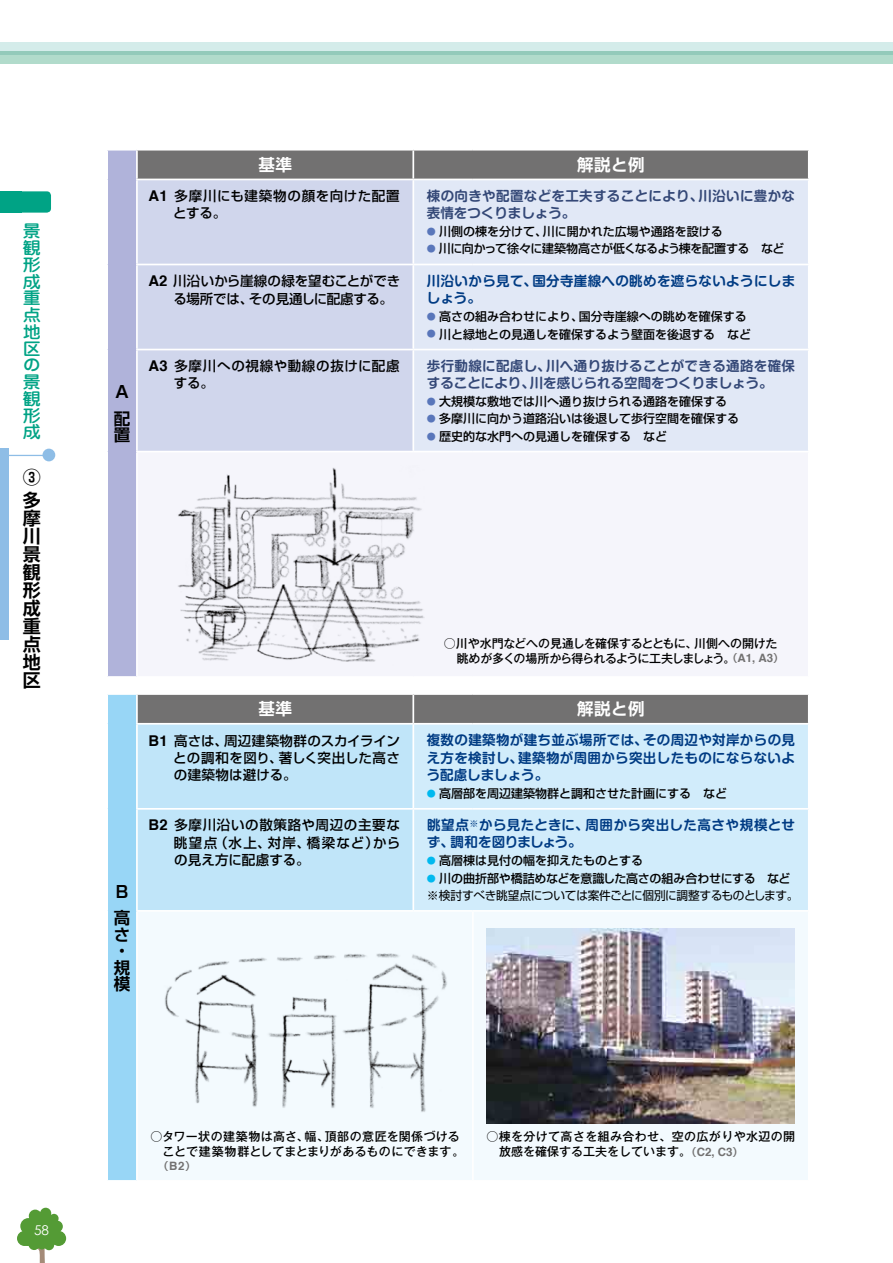
<style>
.page{position:relative;width:893px;height:1263px;background:#fff}
.page>*{position:absolute;margin:0;border:0;box-sizing:border-box;transform-origin:0 0}
.t1{font:700 18px/18px "Shin Go Pro De";color:#000}
.t2{font:500 16.8px/16.8px "Jun 34 Pro";color:#00a385;text-align:justify;scale:1.08 1}
.t3{font:700 16.5px "Shin Go Pro De";letter-spacing:.03em;color:#fff}
.t4{font:700 16.5px/16.5px "Shin Go Pro De";color:#000}
.t5{font:700 13.5px/17.2px "Shin M Go Pro De";letter-spacing:.025em;color:#003b83}
.t6{font:500 13.5px/17.2px "Shin Go Pro";letter-spacing:.03em;color:#000;text-align:justify}
.t7{font:700 13.5px/17.2px "Shin M Go Pro De";letter-spacing:.025em;color:#344877}
.t8{font:500 13.5px/17.2px "Shin Go Pro";letter-spacing:-.01em;color:#000}
.t9{font:500 13.5px/17.2px "Shin Go Pro";letter-spacing:.055em;color:#000}
.t10{font:13.5px "Century Gothic";color:#fff}
.t11{font:500 12px "Shin Go Pro";color:#000}
.t12{font:12px/17.2px "Shin Go Pro";letter-spacing:-.03em;color:#000}
.t13{font:500 12px/15px "Gothic MB101 Pro";letter-spacing:-.03em;color:#000}
.t14{font:500 12px/15px "Gothic MB101 Pro";letter-spacing:.025em;color:#000}
.t15{font:500 12px/15px "Gothic MB101 Pro";letter-spacing:.03em;color:#000}
.t16{font:500 12px "Shin Go Pro";letter-spacing:-.04em;color:#000}
.t17{font:700 10.5px "Shin Go Pro De";color:#727171}
.s1{font-family:"Helvetica";font-weight:700;font-size:14.85px}
.s2{font-size:9px;color:#5976ba}
.s3{font-family:"Shin Go Pro De";font-weight:700;font-size:10.5px;color:#727171}
.s4{font-family:"Helvetica";font-weight:700;font-size:11.55px;color:#727171}
.s5{font-size:9px;color:#00b9ef}
.s6{font-weight:500;font-size:9px;color:#00b9ef}
.s7{font-weight:500}
.s8{font-family:"Helvetica";font-size:11.55px}
</style>
<div class="page">
<div style="left:0;top:191px;width:51px;height:22px;background:#00a385;border-radius:4px"></div>
<div style="left:0;top:191px;width:21px;height:22px;background:#00a385"></div>
<svg style="left:20px;top:1208px;width:43px;height:55px"></svg>
<div style="left:17px;top:1231px;width:15px;height:15px;background:#549b35;border-radius:50%"></div>
<div style="left:51px;top:1231px;width:15px;height:15px;background:#549b35;border-radius:50%"></div>
<div style="left:0;top:51px;width:893px;height:13px;background:#b1dbcb"></div>
<svg style="left:0;top:43px;width:892px;height:12px;background:#bee0da"></svg>
<svg style="left:892px;top:43px;width:1px;height:12px"></svg>
<div style="left:0;top:449px;width:9px;height:191px;background:#8ebde6"></div>
<hr style="left:4px;top:455px;width:43px;height:1px;background:#8ebde6">
<div style="left:43px;top:449px;width:12px;height:12px;background:#8ebde6;border-radius:50%"></div>
<div style="left:107px;top:150px;width:30px;height:527px;background:#b0b3da"></div>
<svg style="left:138px;top:151px;width:670px;height:572px;fill:#727171"></svg>
<div style="left:138px;top:180px;width:274px;height:271px;background:#d0d6ec"></div>
<div style="left:414px;top:180px;width:394px;height:271px;background:#e1e8f6"></div>
<div style="left:137px;top:452px;width:672px;height:225px;background:#f5f5fb"></div>
<div style="left:107px;top:694px;width:30px;height:487px;background:#98d6f6"></div>
<div style="left:138px;top:725px;width:274px;height:185px;background:#c0e5f9"></div>
<div style="left:414px;top:725px;width:394px;height:185px;background:#d1ecfb"></div>
<div style="left:138px;top:912px;width:670px;height:268px;background:#f3fafe"></div>
<hr style="left:106px;top:149px;width:31px;height:2px;background:#fff">
<hr style="left:106px;top:151px;width:2px;height:28px;background:#fff">
<hr style="left:136px;top:151px;width:2px;height:28px;background:#fff">
<hr style="left:412px;top:151px;width:2px;height:28px;background:#fff">
<hr style="left:106px;top:179px;width:2px;height:85px;background:#fff">
<hr style="left:136px;top:179px;width:277px;height:1px;background:#fff">
<hr style="left:136px;top:180px;width:2px;height:84px;background:#fff">
<hr style="left:413px;top:179px;width:60px;height:1px;background:#fff">
<hr style="left:412px;top:180px;width:2px;height:84px;background:#fff">
<hr style="left:473px;top:179px;width:337px;height:1px;background:#fff">
<hr style="left:106px;top:264px;width:2px;height:86px;background:#fff">
<hr style="left:136px;top:264px;width:277px;height:1px;background:#fff">
<hr style="left:136px;top:265px;width:2px;height:84px;background:#fff">
<hr style="left:413px;top:264px;width:60px;height:1px;background:#fff">
<hr style="left:412px;top:265px;width:2px;height:84px;background:#fff">
<hr style="left:473px;top:264px;width:337px;height:1px;background:#fff">
<hr style="left:106px;top:350px;width:2px;height:102px;background:#fff">
<hr style="left:136px;top:349px;width:277px;height:1px;background:#fff">
<hr style="left:136px;top:350px;width:2px;height:101px;background:#fff">
<hr style="left:413px;top:349px;width:60px;height:1px;background:#fff">
<hr style="left:412px;top:350px;width:2px;height:101px;background:#fff">
<hr style="left:473px;top:349px;width:337px;height:1px;background:#fff">
<hr style="left:106px;top:452px;width:2px;height:224px;background:#fff">
<hr style="left:136px;top:451px;width:277px;height:1px;background:#fff">
<hr style="left:136px;top:452px;width:2px;height:224px;background:#fff">
<hr style="left:413px;top:451px;width:60px;height:1px;background:#fff">
<hr style="left:473px;top:451px;width:337px;height:1px;background:#fff">
<hr style="left:808px;top:452px;width:2px;height:224px;background:#fff">
<hr style="left:106px;top:676px;width:31px;height:2px;background:#fff">
<hr style="left:137px;top:676px;width:276px;height:2px;background:#fff">
<hr style="left:413px;top:676px;width:60px;height:2px;background:#fff">
<hr style="left:473px;top:676px;width:337px;height:2px;background:#fff">
<hr style="left:106px;top:693px;width:31px;height:2px;background:#fff">
<hr style="left:106px;top:695px;width:2px;height:29px;background:#fff">
<hr style="left:137px;top:693px;width:276px;height:2px;background:#fff">
<hr style="left:136px;top:695px;width:2px;height:28px;background:#fff">
<hr style="left:413px;top:693px;width:60px;height:2px;background:#fff">
<hr style="left:412px;top:695px;width:2px;height:28px;background:#fff">
<hr style="left:473px;top:693px;width:337px;height:2px;background:#fff">
<hr style="left:106px;top:724px;width:2px;height:85px;background:#fff">
<hr style="left:136px;top:723px;width:277px;height:2px;background:#fff">
<hr style="left:136px;top:725px;width:2px;height:83px;background:#fff">
<hr style="left:106px;top:809px;width:2px;height:102px;background:#fff">
<hr style="left:136px;top:808px;width:277px;height:2px;background:#fff">
<hr style="left:136px;top:810px;width:2px;height:100px;background:#fff">
<hr style="left:413px;top:808px;width:60px;height:2px;background:#fff">
<hr style="left:473px;top:808px;width:337px;height:2px;background:#fff">
<hr style="left:106px;top:911px;width:2px;height:269px;background:#fff">
<hr style="left:136px;top:910px;width:277px;height:2px;background:#fff">
<hr style="left:136px;top:912px;width:2px;height:268px;background:#fff">
<hr style="left:472px;top:912px;width:2px;height:268px;background:#fff">
<hr style="left:106px;top:1180px;width:31px;height:2px;background:#fff">
<img style="left:162px;top:946px;width:288px;height:171px">
<img style="left:486px;top:928px;width:309px;height:196px">
<img style="left:178px;top:468px;width:247px;height:194px">
<h2 class="t2" style="left:23px;top:221px;width:18px">景観形成重点地区の景観形成</h2>
<h1 class="t1" style="left:23px;top:463px;width:19px;line-height:23.5px">③多</h1>
<h1 class="t1" style="left:23px;top:507px;width:19px;text-align:justify">摩川景観形成重点地区</h1>
<p class="t10" style="left:34px;top:1222px;width:16px">58</p>
<h3 class="t4" style="left:114px;top:377px;width:18px;line-height:26.4px">Ａ配</h3>
<h3 class="t4" style="left:114px;top:425px;width:17px">置</h3>
<h3 class="t3" style="left:258px;top:151px;width:35px">基準</h3>
<h3 class="t3" style="left:577px;top:151px;width:69px">解説と例</h3>
<p class="t6" style="left:173px;top:186px;width:228px;text-indent:-25px"><span class="s1">A1</span> 多摩川にも建築物の顔を向けた配置とする。</p>
<p class="t7" style="left:427px;top:186px;width:370px">棟の向きや配置などを工夫することにより、川沿いに豊かな表情をつくりましょう。</p>
<p class="t11" style="left:427px;top:222px;width:297px"><span class="s2">●</span> 川側の棟を分けて、川に開かれた広場や通路を設ける</p>
<p class="t16" style="left:427px;top:239px;width:359px"><span class="s2">●</span> 川に向かって徐々に建築物高さが低くなるよう棟を配置する など</p>
<p class="t8" style="left:173px;top:271px;width:228px;text-indent:-25px"><span class="s1">A2</span> 川沿いから崖線の緑を望むことができる場所では、その見通しに配慮する。</p>
<p class="t5" style="left:427px;top:271px;width:370px">川沿いから見て、国分寺崖線への眺めを遮らないようにしましょう。</p>
<p class="t11" style="left:427px;top:307px;width:321px"><span class="s2">●</span> 高さの組み合わせにより、国分寺崖線への眺めを確保する</p>
<p class="t11" style="left:427px;top:324px;width:326px"><span class="s2">●</span> 川と緑地との見通しを確保するよう壁面を後退する など</p>
<p class="t9" style="left:174px;top:356px;width:227px;text-indent:-25px"><span class="s1">A3</span> 多摩川への視線や動線の抜けに配慮する。</p>
<p class="t7" style="left:427px;top:355px;width:370px">歩行動線に配慮し、川へ通り抜けることができる通路を確保することにより、川を感じられる空間をつくりましょう。</p>
<p class="t11" style="left:427px;top:392px;width:302px"><span class="s2">●</span> 大規模な敷地では川へ通り抜けられる通路を確保する</p>
<p class="t11" style="left:427px;top:409px;width:314px"><span class="s2">●</span> 多摩川に向かう道路沿いは後退して歩行空間を確保する</p>
<p class="t11" style="left:427px;top:426px;width:242px"><span class="s2">●</span> 歴史的な水門への見通しを確保する など</p>
<h3 class="t4" style="left:114px;top:876px;width:18px;line-height:26.4px">Ｂ高</h3>
<h3 class="t4" style="left:114px;top:924px;width:18px">さ・規模</h3>
<p class="t13" style="left:457px;top:634px;width:328px;text-indent:-13px">○川や水門などへの見通しを確保するとともに、川側への開けた眺めが多くの場所から得られるように工夫しましょう。<span class="s3">（</span><span class="s4">A1, A3</span><span class="s3">）</span></p>
<h3 class="t3" style="left:258px;top:695px;width:35px">基準</h3>
<h3 class="t3" style="left:577px;top:695px;width:69px">解説と例</h3>
<p class="t6" style="left:173px;top:730px;width:228px;text-indent:-25px"><span class="s1">B1</span> 高さは、周辺建築物群のスカイラインとの調和を図り、著しく突出した高さの建築物は避ける。</p>
<p class="t5" style="left:427px;top:730px;width:370px;text-align:justify">複数の建築物が建ち並ぶ場所では、その周辺や対岸からの見え方を検討し、建築物が周囲から突出したものにならないよう配慮しましょう。</p>
<p class="t11" style="left:427px;top:783px;width:302px"><span class="s5">●</span> 高層部を周辺建築物群と調和させた計画にする など</p>
<p class="t6" style="left:174px;top:815px;width:228px;text-indent:-26px"><span class="s1">B2</span> 多摩川沿いの散策路や周辺の主要な眺望点（水上、対岸、橋梁など）からの見え方に配慮する。</p>
<p class="t5" style="left:427px;top:815px;width:370px">眺望点<sup>※</sup>から見たときに、周囲から突出した高さや規模とせず、調和を図りましょう。</p>
<p class="t11" style="left:427px;top:851px;width:218px"><span class="s5">●</span> 高層棟は見付の幅を抑えたものとする</p>
<p class="t12" style="left:427px;top:868px;width:373px"><span class="s6">●</span> <span class="s7">川の曲折部や橋詰めなどを意識した高さの組み合わせにする など</span>※検討すべき眺望点については案件ごとに個別に調整するものとします。</p>
<p class="t14" style="left:163px;top:1128px;width:303px;text-indent:-12px">○タワー状の建築物は高さ、幅、頂部の意匠を関係づけることで建築物群としてまとまりがあるものにできます。</p>
<p class="t17" style="left:158px;top:1157px;width:39px">（<span class="s8">B2</span>）</p>
<p class="t15" style="left:499px;top:1128px;width:297px;text-indent:-13px">○棟を分けて高さを組み合わせ、空の広がりや水辺の開放感を確保する工夫をしています。<span class="s3">（</span><span class="s4">C2, C3</span><span class="s3">）</span></p>
</div>
